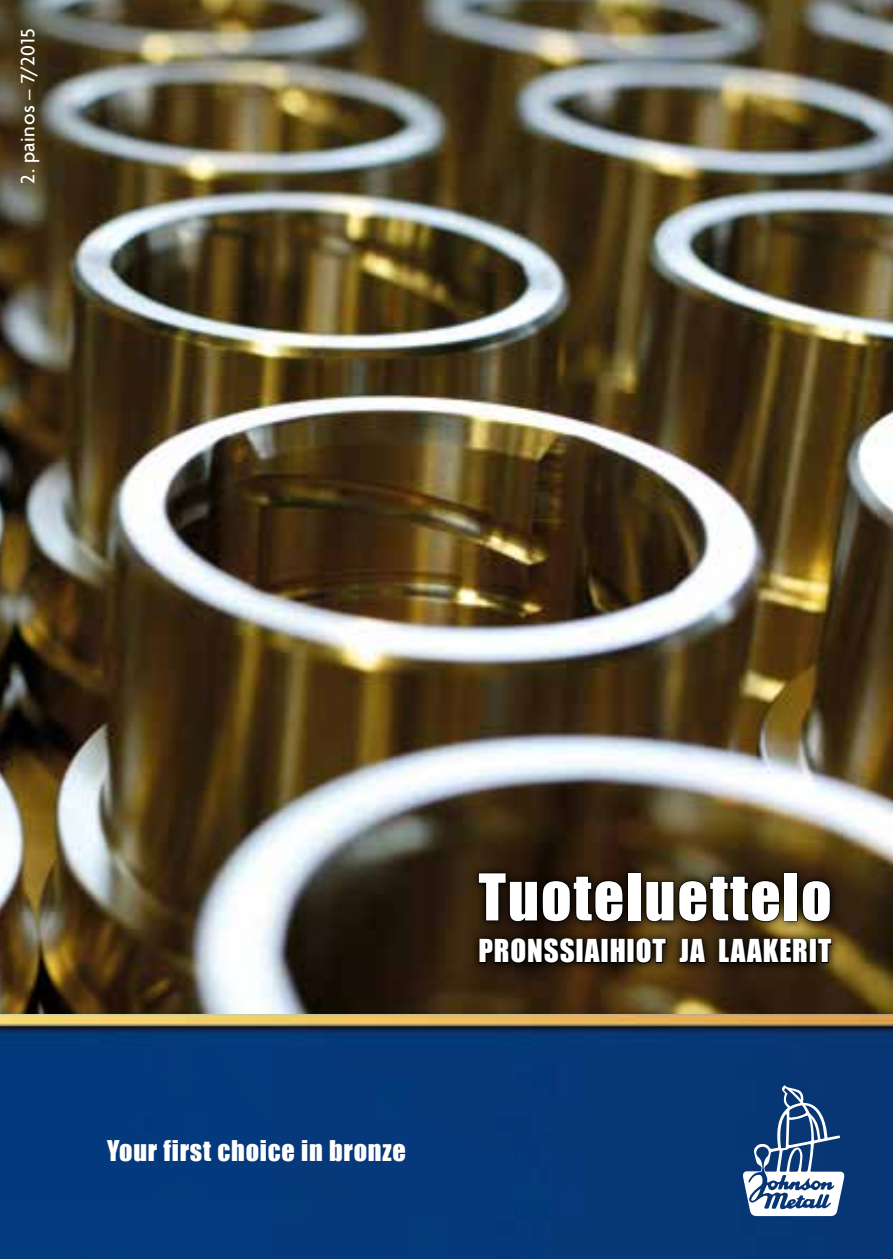
<style>
.page{position:relative;width:893px;height:1259px;background:#fff}
.page>*{position:absolute;margin:0;border:0;box-sizing:border-box;transform-origin:0 0}
.t1{font:59.7px "Impact";letter-spacing:.035em;color:#fff}
.t2{font:29.1px "Impact";letter-spacing:.03em;color:#fff}
.t3{font:26.1px "Impact";letter-spacing:.03em;color:#fff}
.t4{font:500 21px "Agenda";letter-spacing:.025em;color:#fff}
</style>
<div class="page">
<img style="left:0;top:0;width:893px;height:1014px">
<svg style="left:469px;top:864px;width:372px;height:108px;background:#3a280f"></svg>
<svg style="left:477px;top:872px;width:147px;height:51px;background:#0f0803"></svg>
<div style="left:627px;top:872px;width:14px;height:49px;border:2px solid #000"></div>
<svg style="left:645px;top:875px;width:135px;height:48px;background:#181106"></svg>
<div style="left:784px;top:872px;width:14px;height:49px;border:2px solid #000"></div>
<svg style="left:801px;top:879px;width:30px;height:43px"></svg>
<svg style="left:478px;top:937px;width:98px;height:27px;background:#090501"></svg>
<div style="left:576px;top:938px;width:7px;height:25px;border:2px solid #000"></div>
<svg style="left:583px;top:930px;width:18px;height:34px"></svg>
<div style="left:601px;top:938px;width:7px;height:25px;border:2px solid #000"></div>
<svg style="left:609px;top:938px;width:17px;height:26px"></svg>
<div style="left:627px;top:938px;width:8px;height:25px;border:2px solid #000"></div>
<svg style="left:635px;top:937px;width:32px;height:27px"></svg>
<svg style="left:678px;top:930px;width:29px;height:34px"></svg>
<svg style="left:718px;top:930px;width:91px;height:34px;background:#1f1709"></svg>
<div style="left:809px;top:938px;width:8px;height:25px;border:2px solid #000"></div>
<svg style="left:817px;top:938px;width:16px;height:26px"></svg>
<img style="left:0;top:1014px;width:893px;height:12px">
<div style="left:0;top:1026px;width:893px;height:233px;background:#06397b"></div>
<svg style="left:743px;top:1085px;width:102px;height:131px"></svg>
<p class="t4" style="left:17px;top:184px;width:157px;rotate:-90deg">2. painos – 7/2015</p>
<p class="t3" style="left:107px;top:1130px;width:300px">Your first choice in bronze</p>
<h1 class="t1" style="left:478px;top:850px;width:354px">Tuoteluettelo</h1>
<p class="t2" style="left:478px;top:928px;width:354px">PRONSSIAIHIOT JA LAAKERIT</p>
</div>
